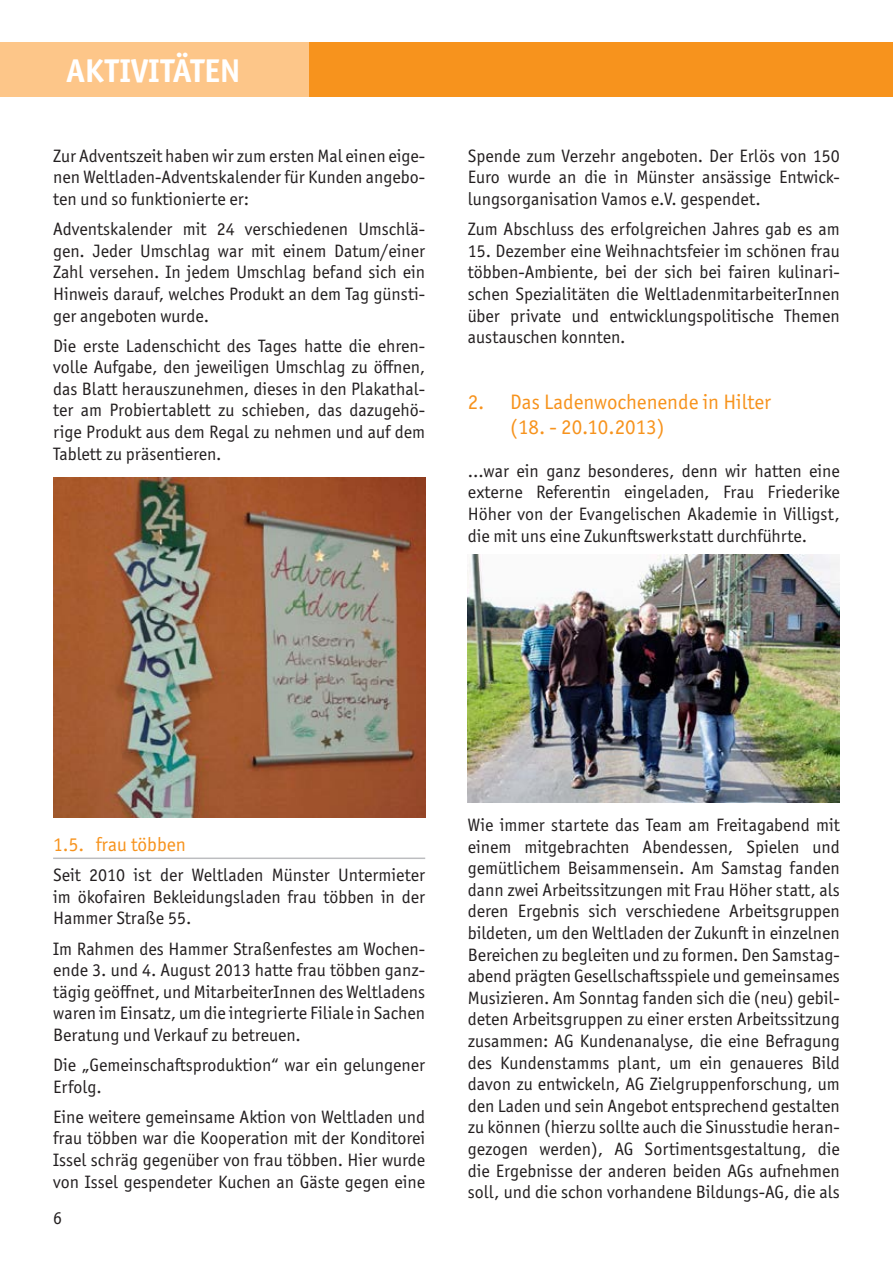
<style>
.page{position:relative;width:893px;height:1263px;background:#fff}
.page>*{position:absolute;margin:0;border:0;box-sizing:border-box;transform-origin:0 0}
.t1{font:700 33px "Officina Sans ITC Pro";color:#fff}
.t2{font:21px/25.2px "Officina Sans ITC Pro";color:#f7931d}
.t3{font:19.5px "Officina Sans ITC Pro";color:#f7931d}
.t4{font:18px/21.6px "Officina Sans ITC Pro";color:#231f20;text-align:justify}
</style>
<div class="page">
<div style="left:2px;top:43px;width:891px;height:54px;background:#f7931d"></div>
<div style="left:0;top:43px;width:308px;height:54px;background:#fdc689"></div>
<hr style="left:53px;top:857px;width:372px;height:2px;background:#bcbdc0">
<img style="left:53px;top:477px;width:372px;height:341px">
<img style="left:468px;top:555px;width:371px;height:247px">
<h1 class="t1" style="left:67px;top:50px;width:175px">AKTIVITÄTEN</h1>
<p class="t4" style="left:53px;top:145px;width:374px">Zur Adventszeit haben wir zum ersten Mal einen eige&shy;nen Weltladen-Adventskalender für Kunden angebo&shy;ten und so funktionierte er:</p>
<p class="t4" style="left:53px;top:218px;width:374px">Adventskalender mit 24 verschiedenen Umschlä&shy;gen. Jeder Umschlag war mit einem Datum/einer Zahl versehen. In jedem Umschlag befand sich ein Hinweis darauf, welches Produkt an dem Tag günsti&shy;ger angeboten wurde.</p>
<p class="t4" style="left:53px;top:335px;width:374px">Die erste Ladenschicht des Tages hatte die ehren&shy;volle Aufgabe, den jeweiligen Umschlag zu öffnen, das Blatt herauszunehmen, dieses in den Plakathal&shy;ter am Probiertablett zu schieben, das dazugehö&shy;rige Produkt aus dem Regal zu nehmen und auf dem Tablett zu präsentieren.</p>
<p class="t4" style="left:468px;top:145px;width:374px">Spende zum Verzehr angeboten. Der Erlös von 150<br>Euro wurde an die in Münster ansässige Entwick&shy;lungsorganisation Vamos e.V. gespendet.</p>
<p class="t4" style="left:468px;top:218px;width:374px">Zum Abschluss des erfolgreichen Jahres gab es am</p>
<p class="t4" style="left:468px;top:240px;width:374px">15. Dezember eine Weihnachtsfeier im schönen frau többen-Ambiente, bei der sich bei fairen kulinari&shy;schen Spezialitäten die WeltladenmitarbeiterInnen über private und entwicklungspolitische Themen austauschen konnten.</p>
<p class="t2" style="left:510px;top:389px;width:262px;text-indent:-43px">2. Das Ladenwochenende in Hilter (18. - 20.10.2013)</p>
<p class="t4" style="left:468px;top:460px;width:374px">…war ein ganz besonderes, denn wir hatten eine externe Referentin eingeladen, Frau Friederike Höher von der Evangelischen Akademie in Villigst, die mit uns eine Zukunftswerkstatt durchführte.</p>
<p class="t3" style="left:53px;top:833px;width:134px">1.5. frau többen</p>
<p class="t4" style="left:53px;top:864px;width:374px">Seit 2010 ist der Weltladen Münster Untermieter im ökofairen Bekleidungsladen frau többen in der Hammer Straße 55.</p>
<p class="t4" style="left:53px;top:938px;width:374px">Im Rahmen des Hammer Straßenfestes am Wochen&shy;ende 3. und 4. August 2013 hatte frau többen ganz&shy;tägig geöffnet, und MitarbeiterInnen des Weltladens waren im Einsatz, um die integrierte Filiale in Sachen Beratung und Verkauf zu betreuen.</p>
<p class="t4" style="left:53px;top:1054px;width:374px">Die „Gemeinschaftsproduktion“ war ein gelungener<br>Erfolg.</p>
<p class="t4" style="left:53px;top:1106px;width:374px">Eine weitere gemeinsame Aktion von Weltladen und frau többen war die Kooperation mit der Konditorei Issel schräg gegenüber von frau többen. Hier wurde von Issel gespendeter Kuchen an Gäste gegen eine</p>
<p class="t4" style="left:53px;top:1207px;width:10px">6</p>
<p class="t4" style="left:468px;top:814px;width:374px">Wie immer startete das Team am Freitagabend mit einem mitgebrachten Abendessen, Spielen und gemütlichem Beisammensein. Am Samstag fanden dann zwei Arbeitssitzungen mit Frau Höher statt, als deren Ergebnis sich verschiedene Arbeitsgruppen bildeten, um den Weltladen der Zukunft in einzelnen Bereichen zu begleiten und zu formen. Den Samstag&shy;abend prägten Gesellschaftsspiele und gemeinsames Musizieren. Am Sonntag fanden sich die (neu) gebil&shy;deten Arbeitsgruppen zu einer ersten Arbeitssitzung zusammen: AG Kundenanalyse, die eine Befragung des Kundenstamms plant, um ein genaueres Bild davon zu entwickeln, AG Zielgruppenforschung, um den Laden und sein Angebot entsprechend gestalten zu können (hierzu sollte auch die Sinusstudie heran&shy;gezogen werden), AG Sortimentsgestaltung, die die Ergebnisse der anderen beiden AGs aufnehmen soll, und die schon vorhandene Bildungs-AG, die als</p>
</div>
